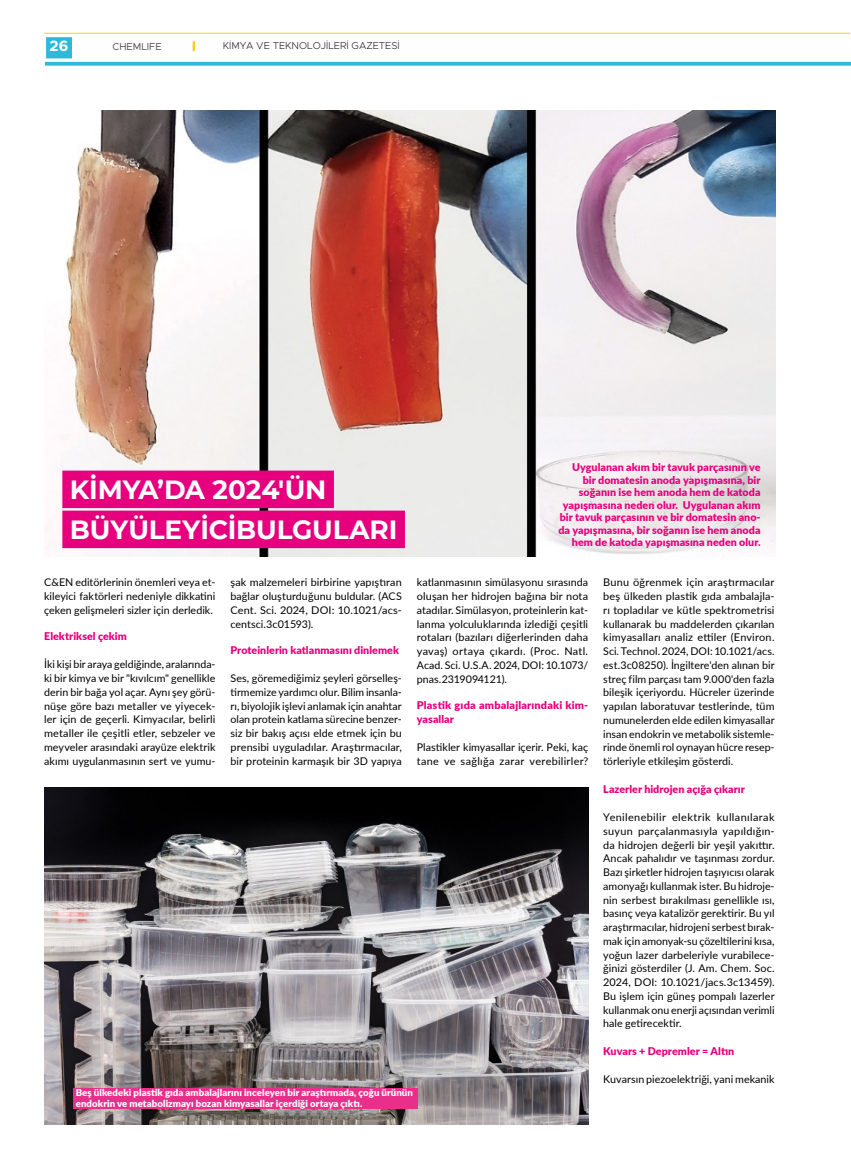
<style>
.page{position:relative;width:851px;height:1170px;background:#fff}
.page>*{position:absolute;margin:0;border:0;box-sizing:border-box;transform-origin:0 0}
.t1{font:700 26.25px/40px "Montserrat";letter-spacing:-.005em;color:#fff}
.t2{font:700 15px "Metropolis";color:#fff}
.t3{font:10.62px/13.8px "Lato";letter-spacing:.005em;color:#000;text-align:justify}
.t4{font:900 10.62px/12.5px "Lato";letter-spacing:.005em;color:#e6007d}
.t5{font:300 10px "Metropolis";color:#282827}
.t6{font:10px "Metropolis";color:#494848}
.t7{font:900 9.62px/11.2px "Lato";letter-spacing:.005em;color:#fff}
</style>
<div class="page">
<img style="left:44px;top:787px;width:544px;height:337px">
<img style="left:62px;top:111px;width:713px;height:445px">
<div style="left:62px;top:470px;width:272px;height:38px;background:#e6007d"></div>
<div style="left:62px;top:510px;width:343px;height:38px;background:#e6007d"></div>
<div style="left:74px;top:1088px;width:343px;height:21px;background:#e8308a"></div>
<div style="left:46px;top:37px;width:26px;height:21px;background:#2cbad8"></div>
<hr style="left:44px;top:33px;width:806px;height:1px;background:#ffcc26">
<svg style="left:45px;top:62px;width:805px;height:4px;background:#3fc0db"></svg>
<svg style="left:192px;top:41px;width:3px;height:10px"></svg>
<h2 class="t2" style="left:50px;top:37px;width:20px">26</h2>
<p class="t6" style="left:112px;top:40px;width:51px">CHEMLIFE</p>
<p class="t5" style="left:223px;top:40px;width:178px">KIMYA VE TEKNOLOJILERI GAZETESI</p>
<h1 class="t1" style="left:70px;top:468px;width:329px">KIMYA’DA 2024'ÜN<br>BÜYÜLEYICIBULGULARI</h1>
<p class="t4" style="left:558px;top:460px;width:204px;text-align:right">Uygulanan akım bir tavuk parçasının ve bir domatesin anoda yapışmasına, bir soğanın ise hem anoda hem de katoda yapışmasına neden olur. Uygulanan akım bir tavuk parçasının ve bir domatesin ano&shy;da yapışmasına, bir soğanın ise hem anoda hem de katoda yapışmasına neden olur.</p>
<p class="t3" style="left:44px;top:575px;width:173px">C&amp;EN editörlerinin önemleri veya et&shy;kileyici faktörleri nedeniyle dikkatini çeken gelişmeleri sizler için derledik.</p>
<p class="t4" style="left:44px;top:630px;width:84px">Elektriksel çekim</p>
<p class="t3" style="left:44px;top:657px;width:173px">İki kişi bir araya geldiğinde, aralarında&shy;ki bir kimya ve bir "kıvılcım" genellikle derin bir bağa yol açar. Aynı şey görü&shy;nüşe göre bazı metaller ve yiyecek&shy;ler için de geçerli. Kimyacılar, belirli metaller ile çeşitli etler, sebzeler ve meyveler arasındaki arayüze elektrik akımı uygulanmasının sert ve yumu-</p>
<p class="t3" style="left:230px;top:575px;width:173px">şak malzemeleri birbirine yapıştıran bağlar oluşturduğunu buldular. (ACS Cent. Sci. 2024, DOI: 10.1021/acs&shy;centsci.3c01593).</p>
<p class="t4" style="left:230px;top:643px;width:170px">Proteinlerin katlanmasını dinlemek</p>
<p class="t3" style="left:230px;top:671px;width:173px">Ses, göremediğimiz şeyleri görselleş&shy;tirmemize yardımcı olur. Bilim insanla&shy;rı, biyolojik işlevi anlamak için anahtar olan protein katlama sürecine benzer&shy;siz bir bakış açısı elde etmek için bu prensibi uyguladılar. Araştırmacılar, bir proteinin karmaşık bir 3D yapıya</p>
<p class="t3" style="left:417px;top:575px;width:173px">katlanmasının simülasyonu sırasında oluşan her hidrojen bağına bir nota atadılar. Simülasyon, proteinlerin kat&shy;lanma yolculuklarında izlediği çeşitli rotaları (bazıları diğerlerinden daha yavaş) ortaya çıkardı. (Proc. Natl.<br>Acad. Sci. U.S.A. 2024, DOI: 10.1073/ pnas.2319094121).</p>
<p class="t4" style="left:417px;top:698px;width:173px;line-height:13.8px">Plastik gıda ambalajlarındaki kim&shy;yasallar</p>
<p class="t3" style="left:417px;top:739px;width:173px">Plastikler kimyasallar içerir. Peki, kaç tane ve sağlığa zarar verebilirler?</p>
<p class="t3" style="left:603px;top:575px;width:173px">Bunu öğrenmek için araştırmacılar beş ülkeden plastik gıda ambalajla&shy;rı topladılar ve kütle spektrometrisi kullanarak bu maddelerden çıkarılan kimyasalları analiz ettiler (Environ.<br>Sci. Technol. 2024, DOI: 10.1021/acs. est.3c08250). İngiltere'den alınan bir streç film parçası tam 9.000'den fazla bileşik içeriyordu. Hücreler üzerinde yapılan laboratuvar testlerinde, tüm numunelerden elde edilen kimyasallar insan endokrin ve metabolik sistemle&shy;rinde önemli rol oynayan hücre resep&shy;törleriyle etkileşim gösterdi.</p>
<p class="t4" style="left:603px;top:782px;width:143px">Lazerler hidrojen açığa çıkarır</p>
<p class="t3" style="left:603px;top:809px;width:173px">Yenilenebilir elektrik kullanılarak suyun parçalanmasıyla yapıldığın&shy;da hidrojen değerli bir yeşil yakıttır.<br>Ancak pahalıdır ve taşınması zordur.<br>Bazı şirketler hidrojen taşıyıcısı olarak amonyağı kullanmak ister. Bu hidroje&shy;nin serbest bırakılması genellikle ısı, basınç veya katalizör gerektirir. Bu yıl araştırmacılar, hidrojeni serbest bırak&shy;mak için amonyak-su çözeltilerini kısa, yoğun lazer darbeleriyle vurabilece&shy;ğinizi gösterdiler (J. Am. Chem. Soc.<br>2024, DOI: 10.1021/jacs.3c13459).<br>Bu işlem için güneş pompalı lazerler kullanmak onu enerji açısından verimli hale getirecektir.</p>
<p class="t4" style="left:603px;top:1044px;width:133px">Kuvars + Depremler = Altın</p>
<p class="t3" style="left:603px;top:1071px;width:173px">Kuvarsın piezoelektriği, yani mekanik</p>
<p class="t7" style="left:76px;top:1086px;width:338px">Beş ülkedeki plastik gıda ambalajlarını inceleyen bir araştırmada, çoğu ürünün endokrin ve metabolizmayı bozan kimyasallar içerdiği ortaya çıktı.</p>
</div>
